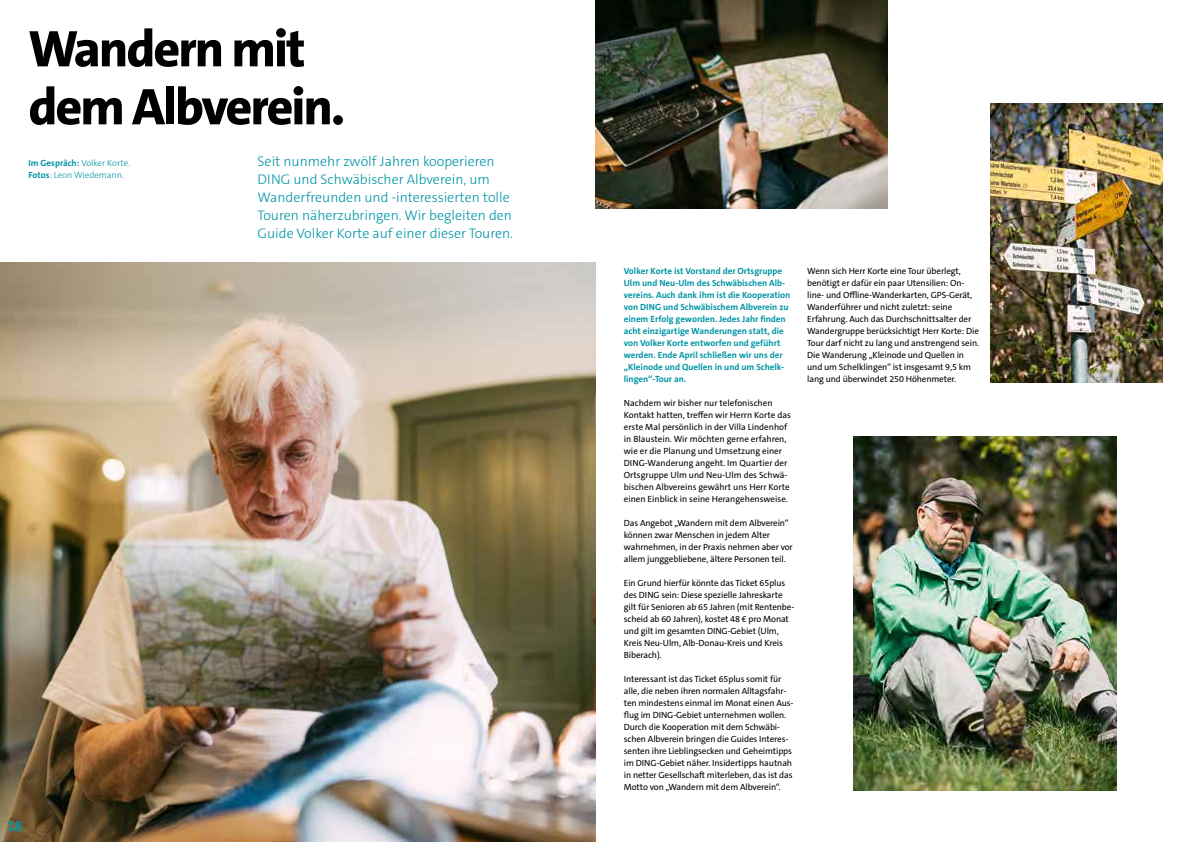
<style>
.page{position:relative;width:1191px;height:842px;background:#fff}
.page>*{position:absolute;margin:0;border:0;box-sizing:border-box;transform-origin:0 0}
.t1{font:800 52px/58px "The Sans C5";letter-spacing:-.04em;color:#000}
.t2{font:600 15px "The Sans C5";color:#0095a5}
.t3{font:300 14px/18px "The Sans C5";color:#0095a5}
.t4{font:9px/12px "The Sans C5";letter-spacing:-.01em;color:#000}
.t5{font:700 9px/12px "The Sans C5";color:#0095a5}
.t6{font:300 9px/12px "The Sans C5";color:#0095a5}
.s1{font-weight:700}
</style>
<div class="page">
<img style="left:0;top:262px;width:595px;height:580px">
<img style="left:990px;top:103px;width:172px;height:279px">
<img style="left:853px;top:436px;width:263px;height:354px">
<img style="left:595px;top:0;width:292px;height:208px">
<h1 class="t1" style="left:28px;top:20px;width:318px">Wandern mit dem Albverein.</h1>
<h3 class="t3" style="left:257px;top:153px;width:257px">Seit nunmehr zwölf Jahren kooperieren DING und Schwäbischer Albverein, um Wanderfreunden und -interessierten tolle Touren näherzubringen. Wir begleiten den Guide Volker Korte auf einer dieser Touren.</h3>
<p class="t6" style="left:28px;top:157px;width:103px"><span class="s1">Im Gespräch:</span> Volker Korte.<br><span class="s1">Fotos</span>: Leon Wiedemann.</p>
<h2 class="t2" style="left:7px;top:816px;width:17px">18</h2>
<p class="t5" style="left:624px;top:265px;width:168px">Volker Korte ist Vorstand der Ortsgruppe Ulm und Neu-Ulm des Schwäbischen Alb&shy;vereins. Auch dank ihm ist die Kooperation von DING und Schwäbischem Albverein zu einem Erfolg geworden. Jedes Jahr finden acht einzigartige Wanderungen statt, die von Volker Korte entworfen und geführt werden. Ende April schließen wir uns der „Kleinode und Quellen in und um Schelk&shy;lingen“-Tour an.</p>
<p class="t4" style="left:624px;top:397px;width:168px">Nachdem wir bisher nur telefonischen Kontakt hatten, treffen wir Herrn Korte das erste Mal persönlich in der Villa Lindenhof in Blaustein. Wir möchten gerne erfahren, wie er die Planung und Umsetzung einer DING-Wanderung angeht. Im Quartier der Ortsgruppe Ulm und Neu-Ulm des Schwä&shy;bischen Albvereins gewährt uns Herr Korte einen Einblick in seine Herangehensweise.</p>
<p class="t4" style="left:624px;top:517px;width:170px">Das Angebot „Wandern mit dem Albverein“ können zwar Menschen in jedem Alter wahrnehmen, in der Praxis nehmen aber vor allem junggebliebene, ältere Personen teil.</p>
<p class="t4" style="left:624px;top:577px;width:172px">Ein Grund hierfür könnte das Ticket 65plus des DING sein: Diese spezielle Jahreskarte gilt für Senioren ab 65 Jahren (mit Rentenbe&shy;scheid ab 60 Jahren), kostet 48 € pro Monat und gilt im gesamten DING-Gebiet (Ulm, Kreis Neu-Ulm, Alb-Donau-Kreis und Kreis Biberach).</p>
<p class="t4" style="left:624px;top:673px;width:171px">Interessant ist das Ticket 65plus somit für alle, die neben ihren normalen Alltagsfahr&shy;ten mindestens einmal im Monat einen Aus&shy;flug im DING-Gebiet unternehmen wollen.<br>Durch die Kooperation mit dem Schwäbi&shy;schen Albverein bringen die Guides Interes&shy;senten ihre Lieblingsecken und Geheimtipps im DING-Gebiet näher. Insidertipps hautnah in netter Gesellschaft miterleben, das ist das Motto von „Wandern mit dem Albverein“.</p>
<p class="t4" style="left:807px;top:265px;width:173px">Wenn sich Herr Korte eine Tour überlegt, benötigt er dafür ein paar Utensilien: On&shy;line- und Offline-Wanderkarten, GPS-Gerät, Wanderführer und nicht zuletzt: seine Erfahrung. Auch das Durchschnittsalter der Wandergruppe berücksichtigt Herr Korte: Die Tour darf nicht zu lang und anstrengend sein.<br>Die Wanderung „Kleinode und Quellen in und um Schelklingen“ ist insgesamt 9,5 km lang und überwindet 250 Höhenmeter.</p>
</div>
